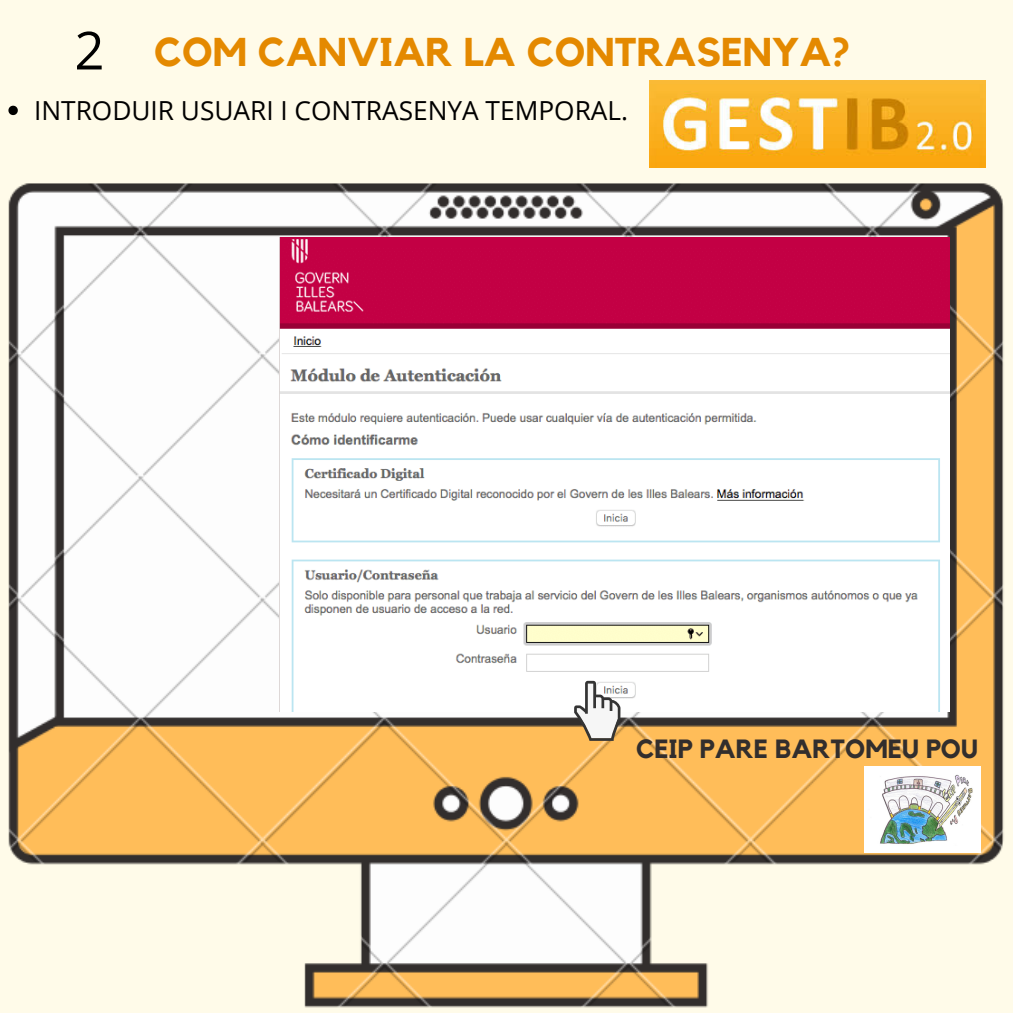
<style>
.page{position:relative;width:1013px;height:1013px;background:#fff}
.page>*{position:absolute;margin:0;border:0;box-sizing:border-box;transform-origin:0 0}
.t1{font:700 40px "Kollektif";color:#e48900}
.t2{font:26.25px "Open Sans";color:#000}
.t3{font:700 26.25px "Kollektif";color:#322e2d}
.s1{font-family:"Open Sans";font-weight:400;font-size:52.5px;color:#000}
</style>
<div class="page">
<img style="left:0;top:0;width:1012px;height:1012px">
<img style="left:649px;top:80px;width:336px;height:87px">
<img style="left:279px;top:237px;width:670px;height:474px">
<svg style="left:574px;top:681px;width:46px;height:60px"></svg>
<svg style="left:8px;top:106px;width:10px;height:9px"></svg>
<img style="left:864px;top:766px;width:116px;height:86px">
<h1 class="t1" style="left:74px;top:33px;width:777px"><span class="s1">2</span> COM CANVIAR LA CONTRASENYA?</h1>
<p class="t2" style="left:34px;top:92px;width:595px">INTRODUIR USUARI I CONTRASENYA TEMPORAL.</p>
<p class="t3" style="left:636px;top:737px;width:343px">CEIP PARE BARTOMEU POU</p>
</div>
